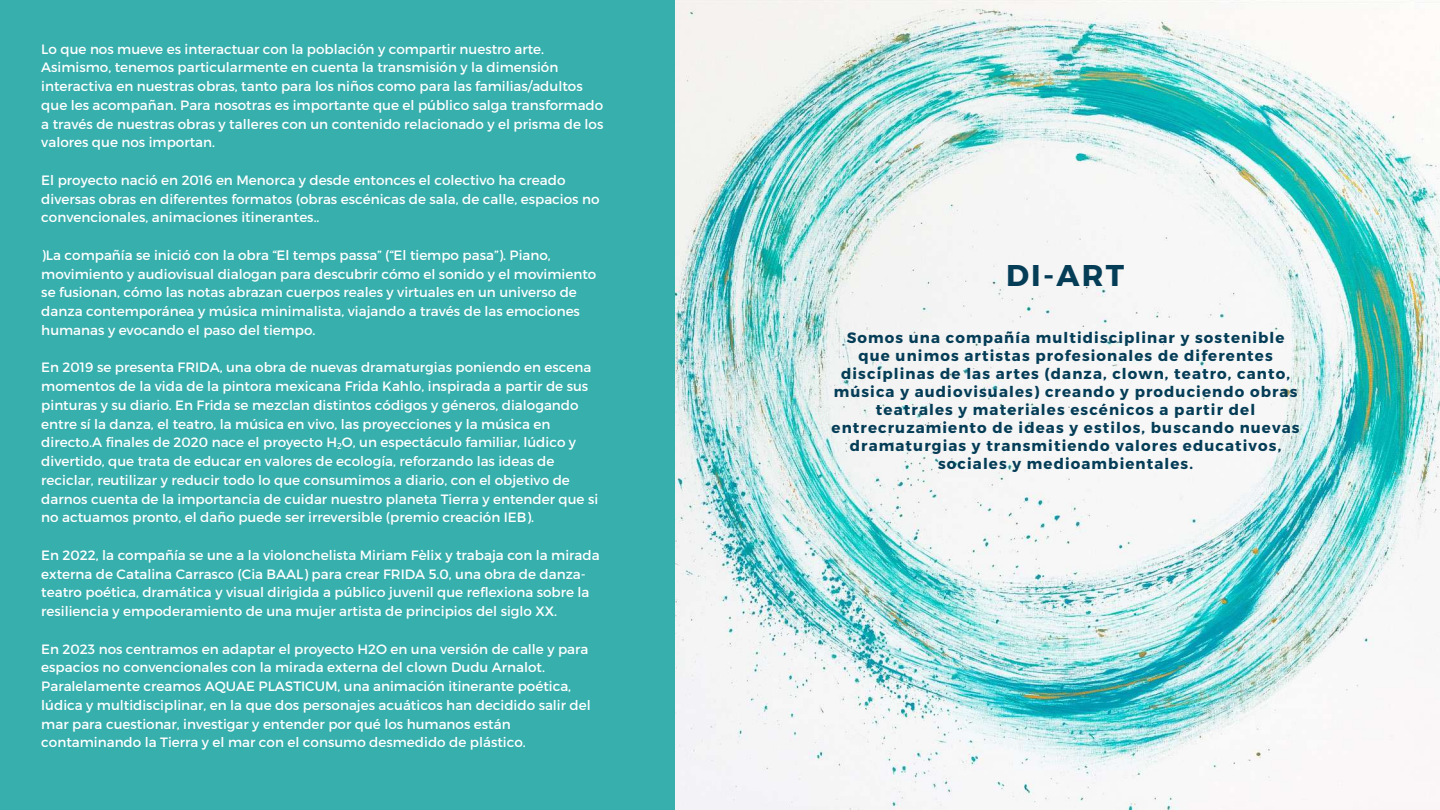
<style>
.page{position:relative;width:1440px;height:810px;background:#36afad}
.page>*{position:absolute;margin:0;border:0;box-sizing:border-box;transform-origin:0 0}
.t1{font:700 30px "Montserrat";color:#053d57}
.t2{font:700 15px/18px "Montserrat";letter-spacing:.075em;color:#053d57;text-align:center}
.t3{font:13.5px/18.8px "Montserrat";color:#fff}
.s1{font-family:"Noto Sans"}
</style>
<div class="page">
<img style="left:676px;top:0;width:764px;height:810px">
<p class="t3" style="left:41px;top:39px;width:564px">Lo que nos mueve es interactuar con la población y compartir nuestro arte.<br>Asimismo, tenemos particularmente en cuenta la transmisión y la dimensión interactiva en nuestras obras, tanto para los niños como para las familias/adultos que les acompañan. Para nosotras es importante que el público salga transformado a través de nuestras obras y talleres con un contenido relacionado y el prisma de los valores que nos importan.</p>
<p class="t3" style="left:41px;top:170px;width:560px">El proyecto nació en 2016 en Menorca y desde entonces el colectivo ha creado diversas obras en diferentes formatos (obras escénicas de sala, de calle, espacios no convencionales, animaciones itinerantes..</p>
<p class="t3" style="left:41px;top:245px;width:557px">)La compañía se inició con la obra “El temps passa” (“El tiempo pasa”). Piano, movimiento y audiovisual dialogan para descubrir cómo el sonido y el movimiento se fusionan, cómo las notas abrazan cuerpos reales y virtuales en un universo de danza contemporánea y música minimalista, viajando a través de las emociones humanas y evocando el paso del tiempo.</p>
<p class="t3" style="left:41px;top:357px;width:558px">En 2019 se presenta FRIDA, una obra de nuevas dramaturgias poniendo en escena momentos de la vida de la pintora mexicana Frida Kahlo, inspirada a partir de sus pinturas y su diario. En Frida se mezclan distintos códigos y géneros, dialogando entre sí la danza, el teatro, la música en vivo, las proyecciones y la música en directo.A finales de 2020 nace el proyecto H<span class="s1">₂</span>O, un espectáculo familiar, lúdico y divertido, que trata de educar en valores de ecología, reforzando las ideas de reciclar, reutilizar y reducir todo lo que consumimos a diario, con el objetivo de darnos cuenta de la importancia de cuidar nuestro planeta Tierra y entender que si no actuamos pronto, el daño puede ser irreversible (premio creación IEB).</p>
<p class="t3" style="left:41px;top:545px;width:560px">En 2022, la compañía se une a la violonchelista Miriam Fèlix y trabaja con la mirada externa de Catalina Carrasco (Cia BAAL) para crear FRIDA 5.0, una obra de danza&shy;teatro poética, dramática y visual dirigida a público juvenil que reflexiona sobre la resiliencia y empoderamiento de una mujer artista de principios del siglo XX.</p>
<p class="t3" style="left:41px;top:639px;width:551px">En 2023 nos centramos en adaptar el proyecto H2O en una versión de calle y para espacios no convencionales con la mirada externa del clown Dudu Arnalot.<br>Paralelamente creamos AQUAE PLASTICUM, una animación itinerante poética, lúdica y multidisciplinar, en la que dos personajes acuáticos han decidido salir del mar para cuestionar, investigar y entender por qué los humanos están contaminando la Tierra y el mar con el consumo desmedido de plástico.</p>
<h1 class="t1" style="left:1006px;top:256px;width:120px">DI-ART</h1>
<p class="t2" style="left:832px;top:328px;width:469px">Somos una compañía multidisciplinar y sostenible que unimos artistas profesionales de diferentes disciplinas de las artes (danza, clown, teatro, canto, música y audiovisuales) creando y produciendo obras teatrales y materiales escénicos a partir del entrecruzamiento de ideas y estilos, buscando nuevas dramaturgias y transmitiendo valores educativos, sociales y medioambientales.</p>
</div>
